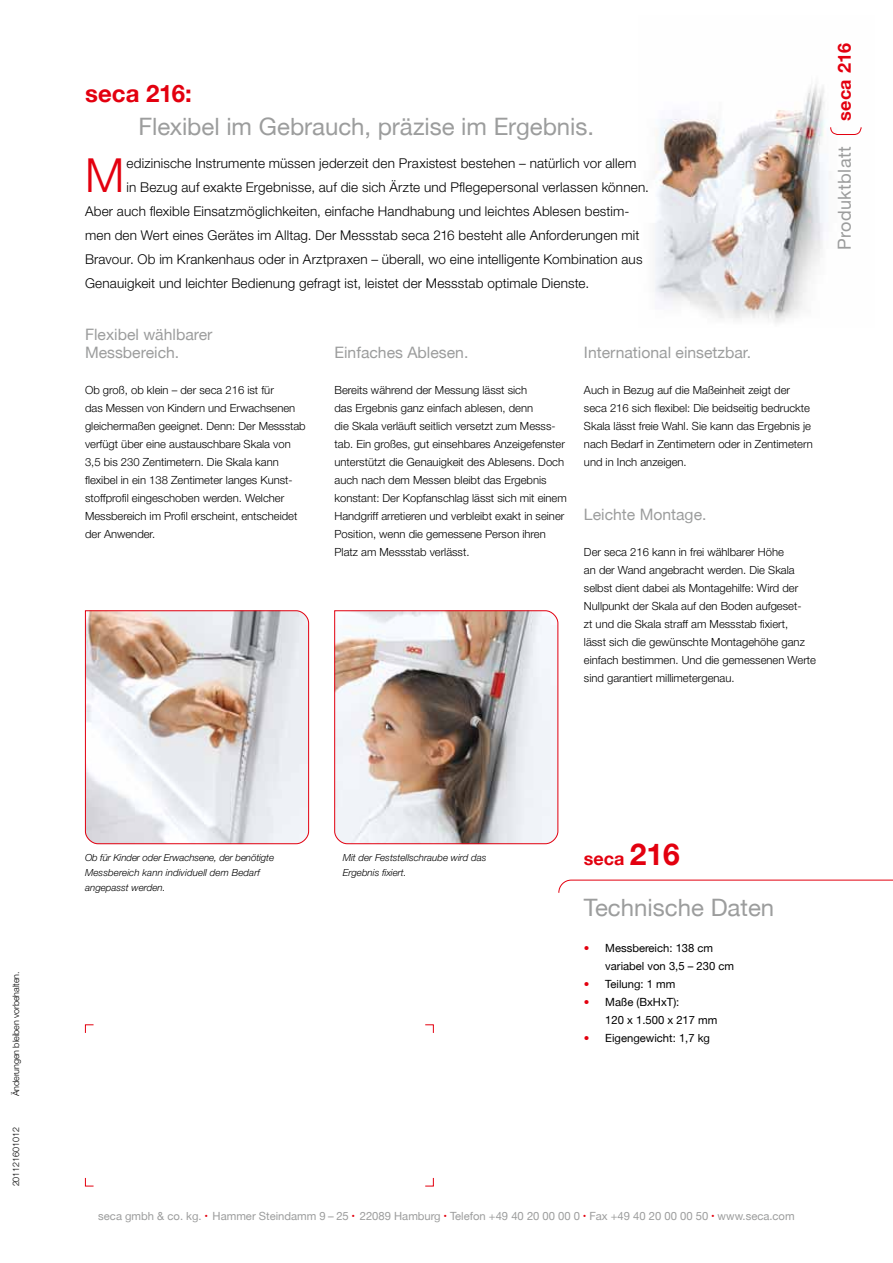
<style>
.page{position:relative;width:893px;height:1263px;background:#fff}
.page>*{position:absolute;margin:0;border:0;box-sizing:border-box;transform-origin:0 0}
.t1{font:300 47.1px "secaglobal";color:#e3000f}
.t2{font:24px "secaglobal";color:#9c9d9d}
.t3{font:700 24px "secaglobal";color:#e3000f}
.t4{font:700 18px "secaglobal";letter-spacing:.025em;color:#e3000f}
.t5{font:18px "secaglobal";letter-spacing:.025em;color:#9c9d9d}
.t6{font:15.75px/18px "secaglobal";color:#9c9d9d}
.t7{font:300 13.5px "secaglobal";letter-spacing:.01em;color:#000}
.t8{font:300 11.25px/18px "secaglobal";color:#000}
.t9{font:11.25px "secaglobal";color:#9c9d9d}
.t10{font:11.25px/18px "secaglobal";color:#000}
.t11{font:italic 300 9.75px/15px "secaglobal";color:#000}
.t12{font:300 9px "secaglobal";letter-spacing:-.01em;color:#000}
.s1{font-size:30px}
.s2{color:#e3000f}
.s3{font-size:6px;color:#e3000f}
</style>
<div class="page">
<img style="left:655px;top:84px;width:170px;height:239px">
<svg style="left:85px;top:1024px;width:9px;height:9px"></svg>
<svg style="left:85px;top:1177px;width:9px;height:10px"></svg>
<svg style="left:425px;top:1177px;width:9px;height:10px"></svg>
<svg style="left:425px;top:1024px;width:9px;height:9px"></svg>
<svg style="left:85px;top:610px;width:224px;height:234px"></svg>
<img style="left:334px;top:610px;width:225px;height:234px">
<svg style="left:558px;top:879px;width:335px;height:14px"></svg>
<svg style="left:830px;top:127px;width:32px;height:8px"></svg>
<p class="t12" style="left:11px;top:1096px;width:127px;rotate:-90deg">Änderungen bleiben vorbehalten.</p>
<p class="t12" style="left:11px;top:1186px;width:61px;rotate:-90deg">201121601012</p>
<h2 class="t3" style="left:85px;top:80px;width:108px">seca 216:</h2>
<h2 class="t2" style="left:139px;top:113px;width:457px">Flexibel im Gebrauch, präzise im Ergebnis.</h2>
<h1 class="t1" style="left:85px;top:148px;width:41px">M</h1>
<p class="t7" style="left:127px;top:155px;width:511px">edizinische Instrumente müssen jederzeit den Praxistest bestehen – natürlich vor allem</p>
<p class="t7" style="left:127px;top:179px;width:524px">in Bezug auf exakte Ergebnisse, auf die sich Ärzte und Pflegepersonal verlassen können.</p>
<p class="t7" style="left:85px;top:203px;width:546px">Aber auch flexible Einsatzmöglichkeiten, einfache Handhabung und leichtes Ablesen bestim-</p>
<p class="t7" style="left:85px;top:227px;width:556px">men den Wert eines Gerätes im Alltag. Der Messstab seca 216 besteht alle Anforderungen mit</p>
<p class="t7" style="left:85px;top:251px;width:559px">Bravour. Ob im Krankenhaus oder in Arztpraxen – überall, wo eine intelligente Kombination aus</p>
<p class="t7" style="left:85px;top:275px;width:506px">Genauigkeit und leichter Bedienung gefragt ist, leistet der Messstab optimale Dienste.</p>
<h3 class="t6" style="left:85px;top:326px;width:129px">Flexibel wählbarer<br>Messbereich.</h3>
<p class="t8" style="left:85px;top:381px;width:222px">Ob groß, ob klein – der seca 216 ist für<br>das Messen von Kindern und Erwachsenen gleichermaßen geeignet. Denn: Der Messstab verfügt über eine austauschbare Skala von 3,5 bis 230 Zentimetern. Die Skala kann flexibel in ein 138 Zentimeter langes Kunst&shy;stoffprofil eingeschoben werden. Welcher Messbereich im Profil erscheint, entscheidet der Anwender.</p>
<h3 class="t6" style="left:334px;top:344px;width:135px">Einfaches Ablesen.</h3>
<p class="t8" style="left:334px;top:381px;width:234px">Bereits während der Messung lässt sich<br>das Ergebnis ganz einfach ablesen, denn<br>die Skala verläuft seitlich versetzt zum Messs&shy;tab. Ein großes, gut einsehbares Anzeigefenster unterstützt die Genauigkeit des Ablesens. Doch auch nach dem Messen bleibt das Ergebnis konstant: Der Kopfanschlag lässt sich mit einem Handgriff arretieren und verbleibt exakt in seiner Position, wenn die gemessene Person ihren Platz am Messstab verlässt.</p>
<h3 class="t6" style="left:584px;top:344px;width:169px">International einsetzbar.</h3>
<p class="t8" style="left:584px;top:381px;width:230px">Auch in Bezug auf die Maßeinheit zeigt der seca 216 sich flexibel: Die beidseitig bedruckte Skala lässt freie Wahl. Sie kann das Ergebnis je nach Bedarf in Zentimetern oder in Zentimetern und in Inch anzeigen.</p>
<h3 class="t6" style="left:584px;top:506px;width:124px">Leichte Montage.</h3>
<p class="t8" style="left:584px;top:543px;width:234px">Der seca 216 kann in frei wählbarer Höhe<br>an der Wand angebracht werden. Die Skala selbst dient dabei als Montagehilfe: Wird der Nullpunkt der Skala auf den Boden aufgeset-<br>zt und die Skala straff am Messstab fixiert,<br>lässt sich die gewünschte Montagehöhe ganz einfach bestimmen. Und die gemessenen Werte sind garantiert millimetergenau.</p>
<h3 class="t4" style="left:834px;top:121px;width:80px;rotate:-90deg">seca 216</h3>
<h3 class="t5" style="left:834px;top:250px;width:105px;rotate:-90deg">Produktblatt</h3>
<p class="t11" style="left:85px;top:850px;width:191px">Ob für Kinder oder Erwachsene, der benötigte<br>Messbereich kann individuell dem Bedarf angepasst werden.</p>
<p class="t11" style="left:343px;top:850px;width:145px">Mit der Feststellschraube wird das<br>Ergebnis fixiert.</p>
<h3 class="t4" style="left:584px;top:848px;width:97px">seca <span class="s1">216</span></h3>
<h2 class="t2" style="left:584px;top:894px;width:192px">Technische Daten</h2>
<p class="t10" style="left:605px;top:939px;width:130px;text-indent:-21px"><span class="s2">•</span> Messbereich: 138 cm variabel von 3,5 – 230 cm</p>
<p class="t10" style="left:584px;top:975px;width:93px"><span class="s2">•</span> Teilung: 1 mm</p>
<p class="t10" style="left:605px;top:993px;width:114px;text-indent:-21px"><span class="s2">•</span> Maße (BxHxT):<br>120 x 1.500 x 217 mm</p>
<p class="t10" style="left:584px;top:1029px;width:128px"><span class="s2">•</span> Eigengewicht: 1,7 kg</p>
<p class="t9" style="left:98px;top:1209px;width:698px">seca gmbh &amp; co. kg. <span class="s3">•</span> Hammer Steindamm 9 – 25 <span class="s3">•</span> 22089 Hamburg <span class="s3">•</span> Telefon +49 40 20 00 00 0 <span class="s3">•</span> Fax +49 40 20 00 00 50 <span class="s3">•</span> www.seca.com</p>
</div>
